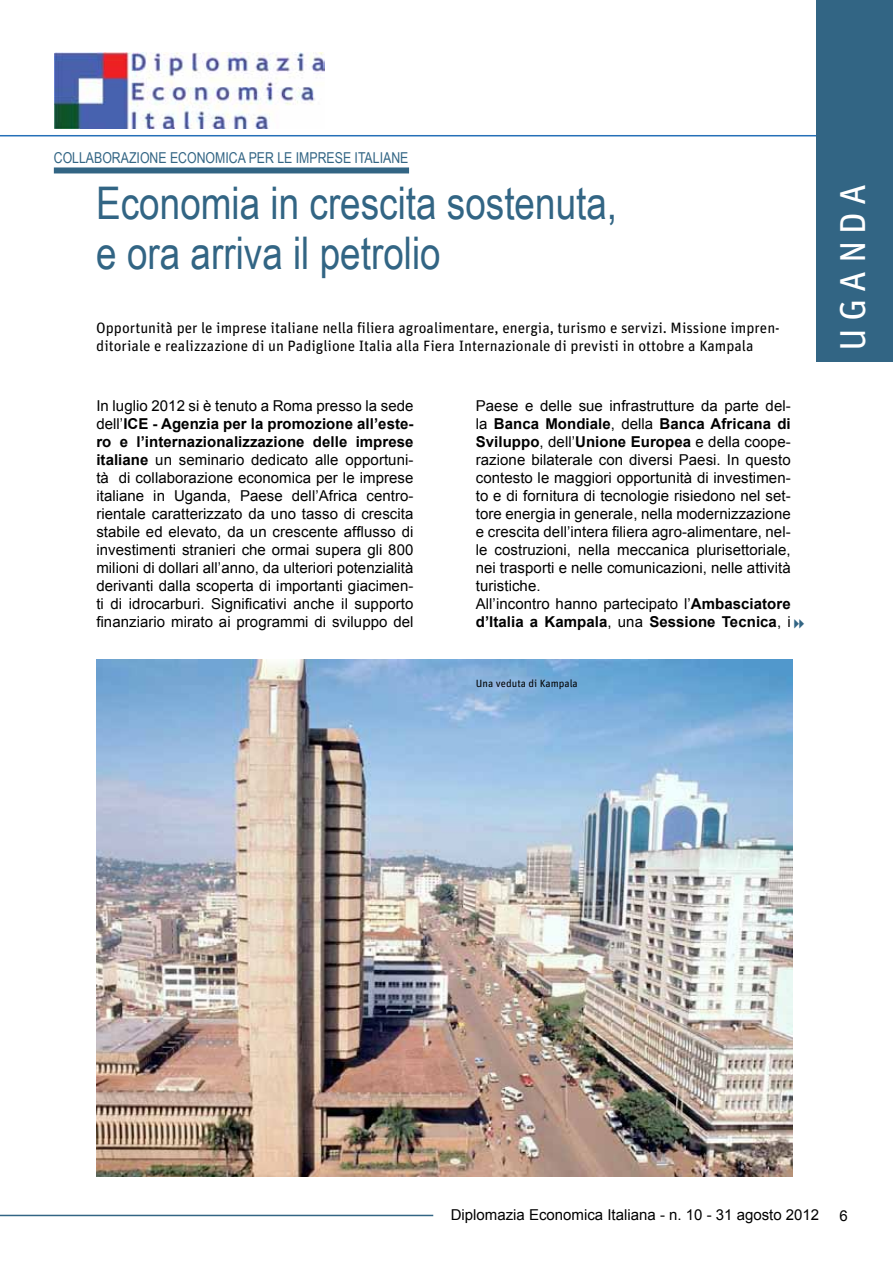
<style>
.page{position:relative;width:893px;height:1263px;background:#fff}
.page>*{position:absolute;margin:0;border:0;box-sizing:border-box;transform-origin:0 0}
.t1{font:45px/49.5px "Arial Narrow";color:#326584}
.t2{font:36px "Unit";letter-spacing:.2em;color:#fff}
.t3{font:15px/18px "Arial";letter-spacing:.005em;color:#000;text-align:justify}
.t4{font:15px/18px "Unit";color:#000}
.t5{font:15px "Arial Narrow";color:#326584}
.t6{font:10.5px "Unit";color:#000}
.s1{font-weight:700}
</style>
<div class="page">
<hr style="left:0;top:135px;width:893px;height:1px;background:#2570b8">
<img style="left:54px;top:53px;width:271px;height:76px">
<div style="left:816px;top:0;width:77px;height:361px;background:#326584"></div>
<hr style="left:0;top:1215px;width:433px;height:1px;background:#326584">
<div style="left:54px;top:167px;width:355px;height:6px;background:#326584"></div>
<img style="left:96px;top:660px;width:696px;height:517px">
<p class="t5" style="left:54px;top:149px;width:356px">COLLABORAZIONE ECONOMICA PER LE IMPRESE ITALIANE</p>
<h1 class="t1" style="left:96px;top:178px;width:522px">Economia in crescita sostenuta, e ora arriva il petrolio</h1>
<p class="t4" style="left:96px;top:319px;width:685px">Opportunità per le imprese italiane nella filiera agroalimentare, energia, turismo e servizi. Missione impren&shy;ditoriale e realizzazione di un Padiglione Italia alla Fiera Internazionale di previsti in ottobre a Kampala</p>
<p class="t3" style="left:96px;top:397px;width:319px">In luglio 2012 si è tenuto a Roma presso la sede dell’<span class="s1">ICE - Agenzia per la promozione all’este&shy;ro e l’internazionalizzazione delle imprese italiane</span> un seminario dedicato alle opportuni&shy;tà di collaborazione economica per le imprese italiane in Uganda, Paese dell’Africa centro&shy;rientale caratterizzato da uno tasso di crescita stabile ed elevato, da un crescente afflusso di investimenti stranieri che ormai supera gli 800 milioni di dollari all’anno, da ulteriori potenzialità derivanti dalla scoperta di importanti giacimen&shy;ti di idrocarburi. Significativi anche il supporto finanziario mirato ai programmi di sviluppo del</p>
<p class="t3" style="left:476px;top:397px;width:316px;text-align:left">Paese e delle sue infrastrutture da parte del&shy;la <span class="s1">Banca Mondiale</span>, della <span class="s1">Banca Africana di Sviluppo</span>, dell’<span class="s1">Unione Europea</span> e della coope&shy;razione bilaterale con diversi Paesi. In questo contesto le maggiori opportunità di investimen&shy;to e di fornitura di tecnologie risiedono nel set&shy;tore energia in generale, nella modernizzazione e crescita dell’intera filiera agro-alimentare, nel&shy;le costruzioni, nella meccanica plurisettoriale, nei trasporti e nelle comunicazioni, nelle attività turistiche.<br>All’incontro hanno partecipato l’<span class="s1">Ambasciatore d’Italia a Kampala</span>, una <span class="s1">Sessione Tecnica</span>, i</p>
<p class="t6" style="left:476px;top:677px;width:103px">Una veduta di Kampala</p>
<h2 class="t2" style="left:831px;top:351px;width:168px;rotate:-90deg">UGANDA</h2>
<p class="t3" style="left:451px;top:1205px;width:370px">Diplomazia Economica Italiana - n. 10 - 31 agosto 2012</p>
<p class="t3" style="left:839px;top:1206px;width:10px">6</p>
</div>
